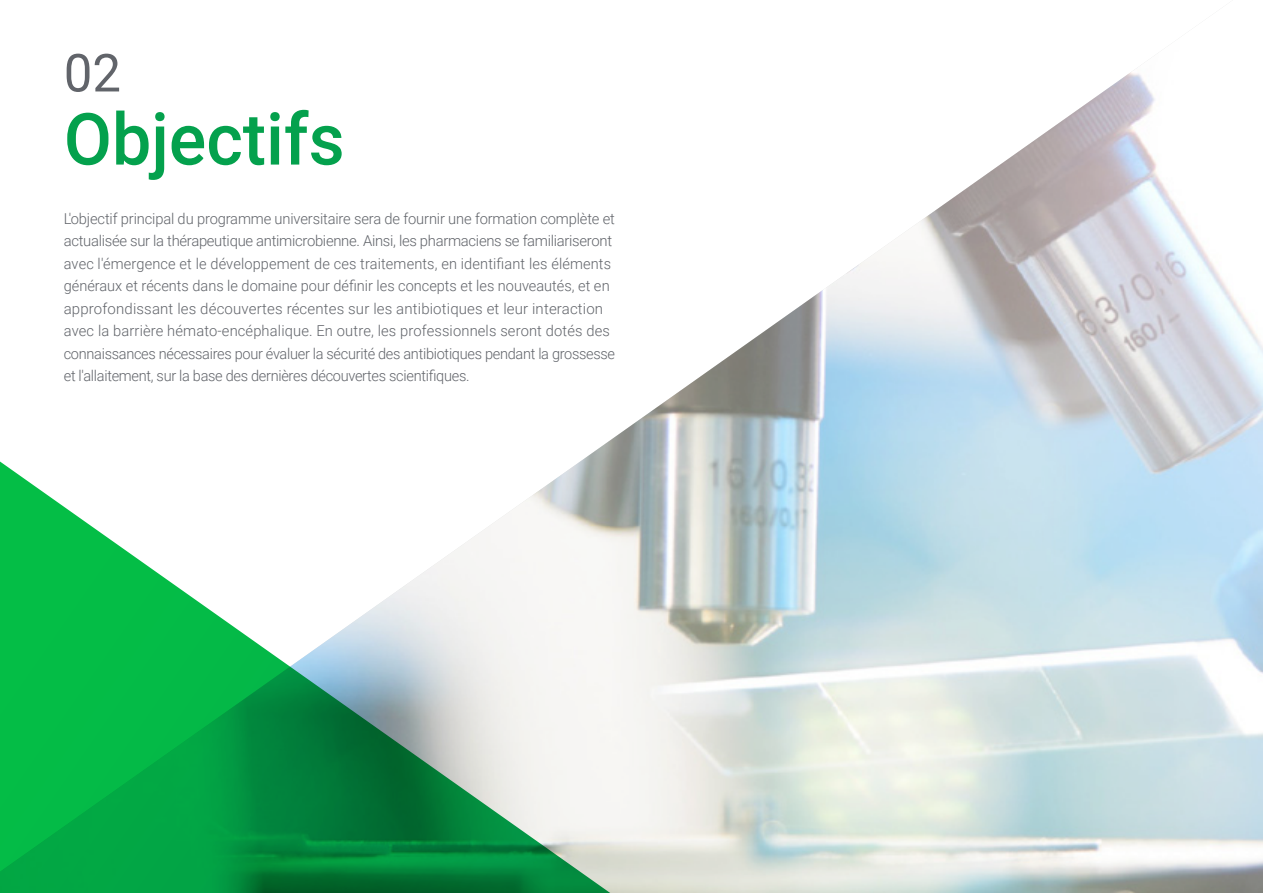
<style>
.page{position:relative;width:1263px;height:893px;background:#fff}
.page>*{position:absolute;margin:0;border:0;box-sizing:border-box;transform-origin:0 0}
.t1{font:500 72px "Roboto";color:#04a14d}
.t2{font:52.5px "Roboto";color:#61646a}
.t3{font:300 15px/22.5px "Roboto";letter-spacing:-.01em;color:#61646a}
</style>
<div class="page">
<img style="left:602px;top:72px;width:661px;height:821px">
<svg style="left:0;top:446px;width:640px;height:447px"></svg>
<h2 class="t2" style="left:64px;top:36px;width:59px">02</h2>
<h1 class="t1" style="left:64px;top:89px;width:282px">Objectifs</h1>
<p class="t3" style="left:64px;top:207px;width:553px">L'objectif principal du programme universitaire sera de fournir une formation complète et actualisée sur la thérapeutique antimicrobienne. Ainsi, les pharmaciens se familiariseront avec l'émergence et le développement de ces traitements, en identifiant les éléments généraux et récents dans le domaine pour définir les concepts et les nouveautés, et en approfondissant les découvertes récentes sur les antibiotiques et leur interaction avec la barrière hémato-encéphalique. En outre, les professionnels seront dotés des connaissances nécessaires pour évaluer la sécurité des antibiotiques pendant la grossesse et l'allaitement, sur la base des dernières découvertes scientifiques.</p>
</div>
